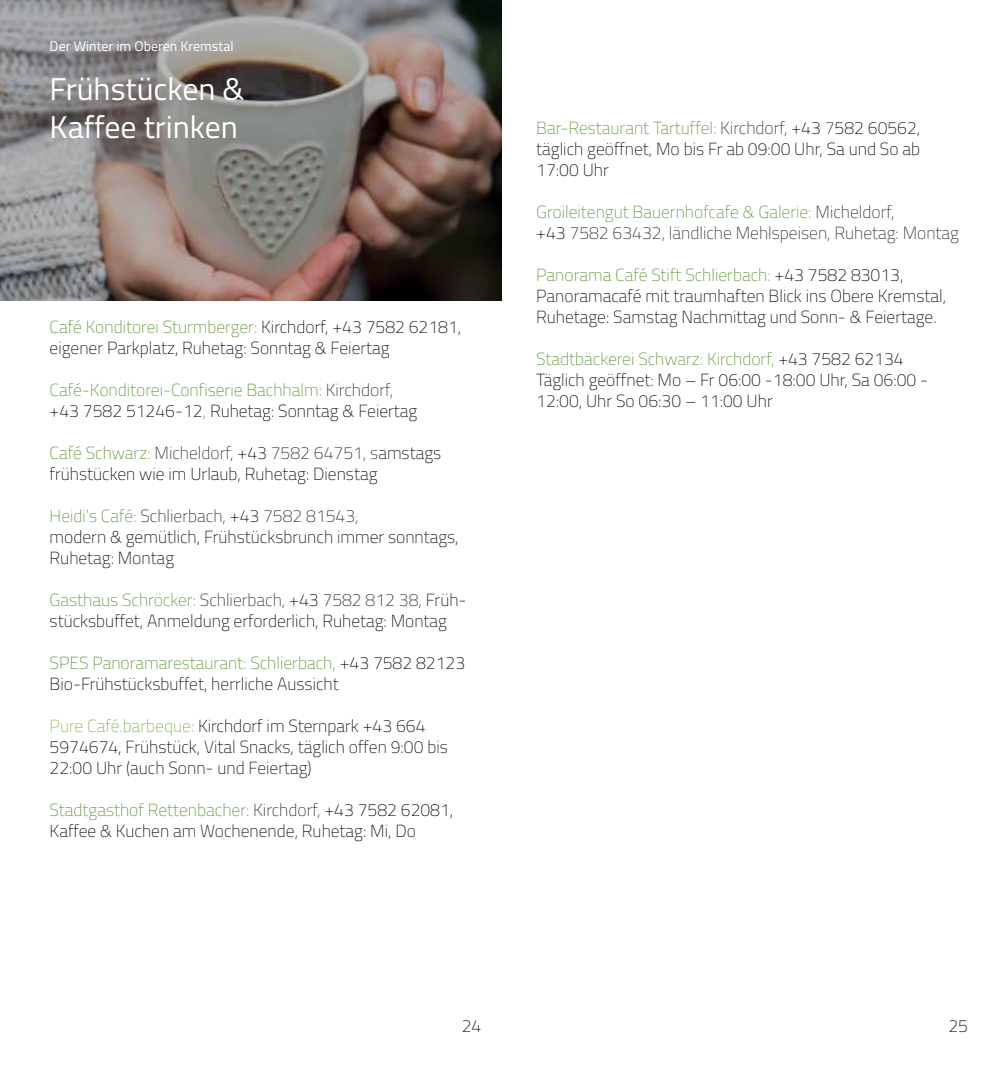
<style>
.page{position:relative;width:1003px;height:1072px;background:#fff}
.page>*{position:absolute;margin:0;border:0;box-sizing:border-box;transform-origin:0 0}
.t1{font:31.5px/37.8px "Titillium Web";color:#fff}
.t2{font:100 17.5px/21px "Titillium Web";color:#000}
.t3{font:100 17.5px/21px "Titillium Web";color:#292829}
.t4{font:14px "Titillium Web";color:#fff}
.s1{color:#589231}
.s2{color:#292829}
.s3{color:#80b539}
.s4{color:#000}
</style>
<div class="page">
<svg style="left:0;top:0;width:501px;height:300px;background:#7d7470"></svg>
<p class="t4" style="left:50px;top:36px;width:185px">Der Winter im Oberen Kremstal</p>
<h1 class="t1" style="left:50px;top:68px;width:196px">Frühstücken &amp;<br>Kaffee trinken</h1>
<p class="t2" style="left:50px;top:315px;width:413px"><span class="s1">Café Konditorei Sturmberger:</span> Kirchdorf, +43 7582 62181, eigener Parkplatz, Ruhetag: Sonntag &amp; Feiertag</p>
<p class="t2" style="left:50px;top:378px;width:369px"><span class="s1">Café-Konditorei-Confiserie Bachhalm:</span> <span class="s2">Kirchdorf, </span>+43 7582 51246-12<span class="s1">,</span> Ruhetag: Sonntag &amp; Feiertag</p>
<p class="t2" style="left:50px;top:441px;width:393px"><span class="s1">Café Schwarz:</span> <span class="s2">Micheldorf,</span> +43 <span class="s2">7582 64751, s</span>amstags frühstücken wie im Urlaub, Ruhetag: Dienstag</p>
<p class="t2" style="left:50px;top:504px;width:410px"><span class="s1">Heidi‘s Café:</span> <span class="s2">Schlierbach,</span> +43 <span class="s2">7582 81543,<br></span>modern &amp; gemütlich, Frühstücksbrunch immer sonntags,<br>Ruhetag: Montag</p>
<p class="t2" style="left:50px;top:588px;width:418px"><span class="s1">Gasthaus Schröcker:</span> <span class="s2">Schlierbach,</span> +43 <span class="s2">7582 812 38,</span> Früh&shy;stücksbuffet, Anmeldung erforderlich, Ruhetag: Montag</p>
<p class="t2" style="left:50px;top:651px;width:417px"><span class="s1">SPES Panoramarestaurant: Schlierbach,</span> +43 7582 82123<br>Bio-Frühstücksbuffet, herrliche Aussicht</p>
<p class="t2" style="left:50px;top:714px;width:399px"><span class="s3">Pure Café.barbeque:</span> Kirchdorf im Sternpark +43 664<br>5974674, Frühstück, Vital Snacks, täglich offen 9:00 bis<br>22:00 Uhr (auch Sonn- und Feiertag)</p>
<p class="t2" style="left:50px;top:798px;width:405px"><span class="s1">Stadtgasthof Rettenbacher:</span> <span class="s2">Kirchdorf,</span> +43 7582 62081,<br>Kaffee &amp; Kuchen am Wochenende, Ruhetag: Mi, Do</p>
<p class="t2" style="left:536px;top:116px;width:385px;text-align:justify"><span class="s1">Bar-Restaurant Tartuffel:</span> <span class="s2">Kirchdorf,</span> +43 <span class="s2">7</span>582 60562, täglich geöffnet, Mo bis Fr ab 09:00 Uhr, Sa und So ab 17:00 Uhr</p>
<p class="t3" style="left:536px;top:200px;width:424px"><span class="s1">Groileitengut Bauernhofcafe &amp; Galerie:</span> Micheldorf,<br><span class="s4">+43</span> 7582 63432, ländliche Mehlspeisen, Ruhetag: Montag</p>
<p class="t2" style="left:536px;top:263px;width:411px"><span class="s1">Panorama Café Stift Schlierbach:</span> +43 7582 83013,<br>Panoramacafé mit traumhaften Blick ins Obere Kremstal,<br>Ruhetage: Samstag Nachmittag und Sonn- &amp; Feiertage.</p>
<p class="t2" style="left:536px;top:347px;width:393px"><span class="s1">Stadtbäckerei Schwarz: Kirchdorf,</span> +43 7582 62134<br>Täglich geöffnet: Mo – Fr 06:00 -18:00 Uhr, Sa 06:00 -<br>12:00, Uhr So 06:30 – 11:00 Uhr</p>
<p class="t2" style="left:461px;top:1014px;width:21px">24</p>
<p class="t2" style="left:947px;top:1014px;width:21px">25</p>
</div>
